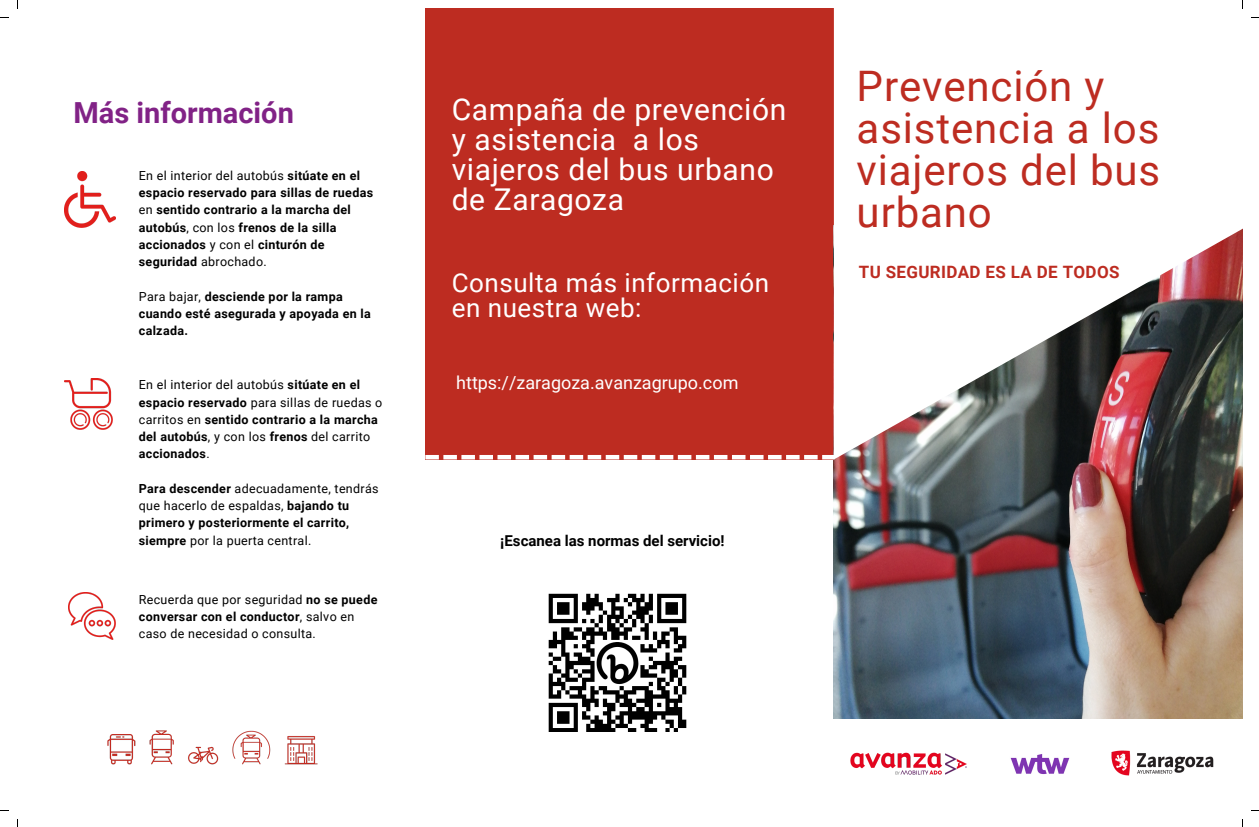
<style>
.page{position:relative;width:1259px;height:827px;background:#fff}
.page>*{position:absolute;margin:0;border:0;box-sizing:border-box;transform-origin:0 0}
.t1{font:42px/42px "Roboto";letter-spacing:.02em;color:#bd2c21}
.t2{font:30px/30px "Roboto";letter-spacing:.02em;color:#fff}
.t3{font:700 29px "Roboto";color:#812286}
.t4{font:26px/25.5px "Roboto";letter-spacing:.02em;color:#fff}
.t5{font:18px "Roboto";color:#fff}
.t6{font:700 17px "Roboto";letter-spacing:.02em;color:#bd2c21}
.t7{font:700 15px "Roboto";color:#000}
.t8{font:700 12.5px/17.2px "Roboto";letter-spacing:.025em;color:#000}
.t9{font:12.5px/17.2px "Roboto";letter-spacing:.025em;color:#000}
.s1{font-weight:400}
.s2{font-weight:700}
</style>
<div class="page">
<img style="left:1010px;top:754px;width:60px;height:21px">
<img style="left:64px;top:378px;width:49px;height:51px">
<img style="left:68px;top:592px;width:47px;height:47px">
<img style="left:64px;top:171px;width:52px;height:57px">
<div style="left:425px;top:8px;width:408px;height:451px;background:#bd2c21"></div>
<img style="left:548px;top:593px;width:139px;height:137px">
<img style="left:107px;top:730px;width:211px;height:35px">
<img style="left:833px;top:459px;width:408px;height:258px">
<svg style="left:833px;top:8px;width:410px;height:451px"></svg>
<svg style="left:425px;top:454px;width:409px;height:5px"></svg>
<img style="left:1111px;top:750px;width:103px;height:26px">
<img style="left:850px;top:752px;width:117px;height:23px">
<p class="t3" style="left:73px;top:96px;width:222px">Más información</p>
<p class="t8" style="left:139px;top:167px;width:236px"><span class="s1">En el interior del autobús</span> sitúate en el espacio reservado para sillas de ruedas <span class="s1">en</span> sentido contrario a la marcha del autobús<span class="s1">, con los</span> frenos de la silla accionados <span class="s1">y con el</span> cinturón de seguridad <span class="s1">abrochado.</span></p>
<p class="t8" style="left:139px;top:287px;width:233px"><span class="s1">Para bajar,</span> desciende por la rampa cuando esté asegurada y apoyada en la calzada.</p>
<p class="t8" style="left:139px;top:376px;width:245px"><span class="s1">En el interior del autobús</span> sitúate en el espacio reservado <span class="s1">para sillas de ruedas o carritos en</span> sentido contrario a la marcha del autobús<span class="s1">, y con los</span> frenos <span class="s1">del carrito </span>accionados<span class="s1">.</span></p>
<p class="t8" style="left:139px;top:479px;width:241px">Para descender <span class="s1">adecuadamente, tendrás que hacerlo de espaldas,</span> bajando tu primero y posteriormente el carrito, siempre <span class="s1">por la puerta central.</span></p>
<p class="t9" style="left:139px;top:590px;width:240px">Recuerda que por seguridad <span class="s2">no se puede conversar con el conductor</span>, salvo en caso de necesidad o consulta.</p>
<p class="t2" style="left:451px;top:94px;width:336px">Campaña de prevención y asistencia a los viajeros del bus urbano de Zaragoza</p>
<p class="t4" style="left:451px;top:270px;width:319px">Consulta más información en nuestra web:</p>
<p class="t5" style="left:456px;top:372px;width:284px">https://zaragoza.avanzagrupo.com</p>
<p class="t7" style="left:500px;top:531px;width:226px">¡Escanea las normas del servicio!</p>
<p class="t1" style="left:856px;top:65px;width:305px">Prevención y asistencia a los viajeros del bus urbano</p>
<p class="t6" style="left:858px;top:262px;width:262px">TU SEGURIDAD ES LA DE TODOS</p>
</div>
